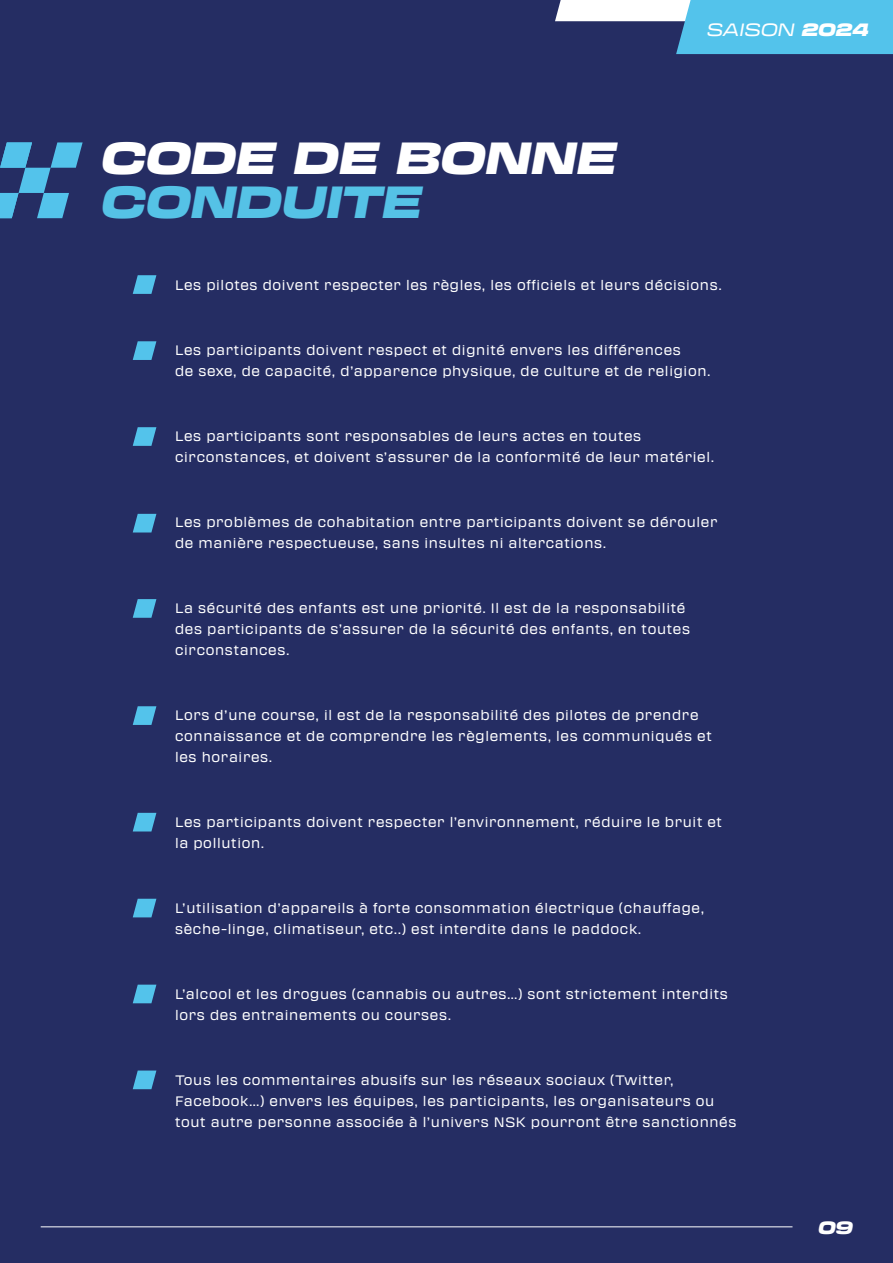
<style>
.page{position:relative;width:893px;height:1263px;background:#252d63}
.page>*{position:absolute;margin:0;border:0;box-sizing:border-box;transform-origin:0 0}
.t1{font:italic 900 expanded 44.25px "Transducer";color:#fff}
.t2{font:italic 900 expanded 44.25px "Transducer";color:#55c2e6}
.t3{font:italic expanded 17.55px "Transducer";color:#fff}
.t4{font:italic 900 expanded 17.55px "Transducer";color:#fff}
.t5{font:13.5px/21px "Transducer";letter-spacing:.05em;color:#fff}
.s1{font-weight:900}
</style>
<div class="page">
<svg style="left:555px;top:0;width:338px;height:54px"></svg>
<hr style="left:41px;top:1226px;width:751px;height:1px;background:#fff">
<svg style="left:0;top:142px;width:83px;height:76px"></svg>
<svg style="left:133px;top:275px;width:23px;height:19px"></svg>
<svg style="left:133px;top:341px;width:23px;height:19px"></svg>
<svg style="left:133px;top:427px;width:23px;height:19px"></svg>
<svg style="left:133px;top:514px;width:23px;height:18px"></svg>
<svg style="left:133px;top:599px;width:23px;height:19px"></svg>
<svg style="left:133px;top:706px;width:23px;height:19px"></svg>
<svg style="left:133px;top:813px;width:23px;height:18px"></svg>
<svg style="left:133px;top:899px;width:23px;height:18px"></svg>
<svg style="left:133px;top:985px;width:23px;height:18px"></svg>
<svg style="left:133px;top:1070px;width:23px;height:19px"></svg>
<h1 class="t1" style="left:99px;top:124px;width:517px">CODE DE BONNE</h1>
<h1 class="t2" style="left:99px;top:168px;width:322px">CONDUITE</h1>
<p class="t3" style="left:706px;top:17px;width:164px">SAISON <span class="s1">2024</span></p>
<p class="t5" style="left:175px;top:274px;width:548px">Les pilotes doivent respecter les règles, les officiels et leurs décisions.</p>
<p class="t5" style="left:175px;top:339px;width:537px">Les participants doivent respect et dignité envers les différences<br>de sexe, de capacité, d’apparence physique, de culture et de religion.</p>
<p class="t5" style="left:175px;top:425px;width:541px">Les participants sont responsables de leurs actes en toutes circonstances, et doivent s’assurer de la conformité de leur matériel.</p>
<p class="t5" style="left:175px;top:511px;width:544px">Les problèmes de cohabitation entre participants doivent se dérouler de manière respectueuse, sans insultes ni altercations.</p>
<p class="t5" style="left:175px;top:597px;width:517px">La sécurité des enfants est une priorité. Il est de la responsabilité des participants de s’assurer de la sécurité des enfants, en toutes circonstances.</p>
<p class="t5" style="left:175px;top:704px;width:538px">Lors d’une course, il est de la responsabilité des pilotes de prendre connaissance et de comprendre les règlements, les communiqués et les horaires.</p>
<p class="t5" style="left:175px;top:811px;width:548px">Les participants doivent respecter l’environnement, réduire le bruit et la pollution.</p>
<p class="t5" style="left:175px;top:897px;width:530px">L’utilisation d’appareils à forte consommation électrique (chauffage, sèche-linge, climatiseur, etc..) est interdite dans le paddock.</p>
<p class="t5" style="left:175px;top:983px;width:554px">L’alcool et les drogues (cannabis ou autres…) sont strictement interdits lors des entrainements ou courses.</p>
<p class="t5" style="left:175px;top:1068px;width:563px">Tous les commentaires abusifs sur les réseaux sociaux (Twitter,<br>Facebook…) envers les équipes, les participants, les organisateurs ou tout autre personne associée à l’univers NSK pourront être sanctionnés</p>
<p class="t4" style="left:817px;top:1214px;width:36px">09</p>
</div>
